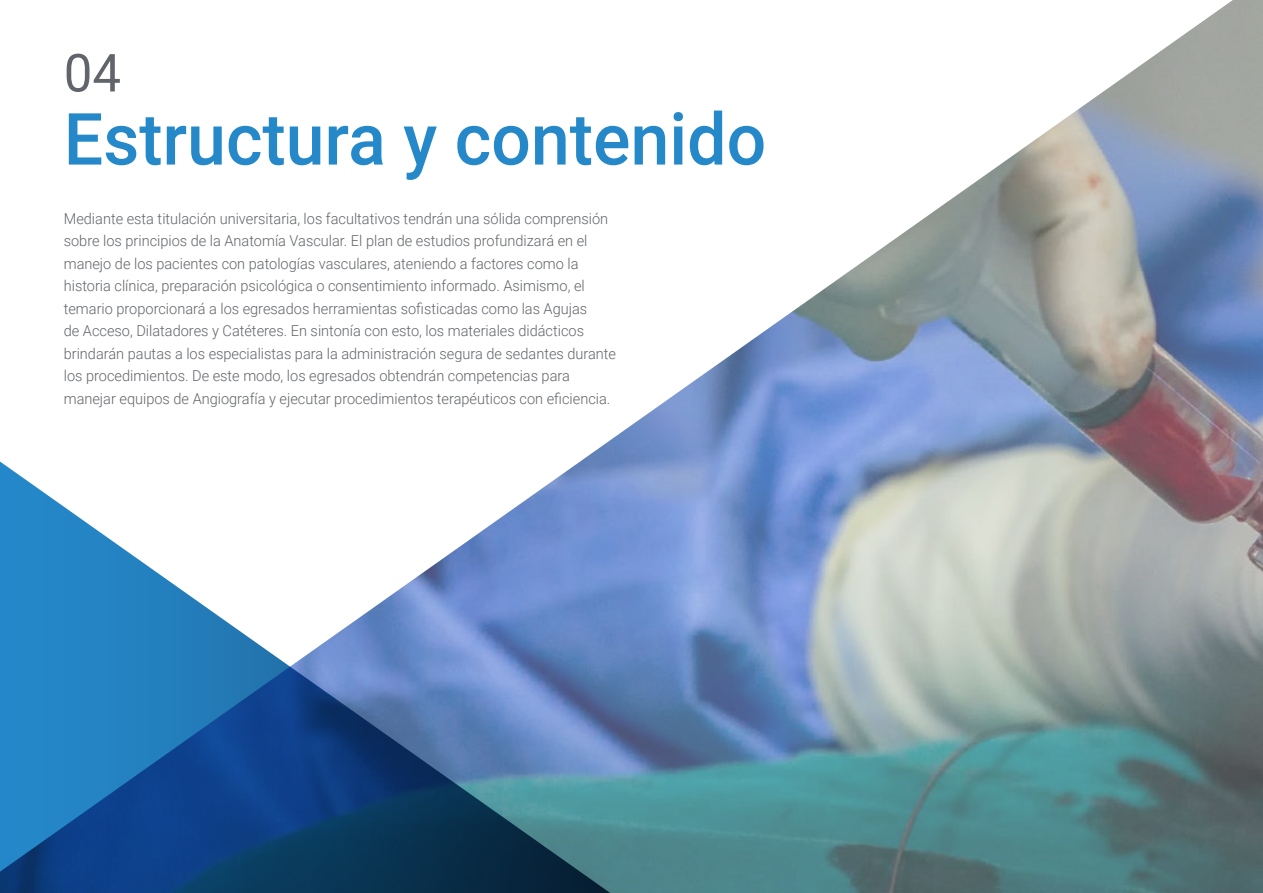
<style>
.page{position:relative;width:1263px;height:893px;background:#fff}
.page>*{position:absolute;margin:0;border:0;box-sizing:border-box;transform-origin:0 0}
.t1{font:500 72px "Roboto";color:#2488c9}
.t2{font:52.5px "Roboto";color:#61646a}
.t3{font:300 15px/22.5px "Roboto";color:#61646a}
</style>
<div class="page">
<img style="left:602px;top:0;width:661px;height:893px">
<svg style="left:0;top:446px;width:640px;height:447px"></svg>
<h2 class="t2" style="left:64px;top:36px;width:59px">04</h2>
<h1 class="t1" style="left:64px;top:89px;width:704px">Estructura y contenido</h1>
<p class="t3" style="left:64px;top:207px;width:554px">Mediante esta titulación universitaria, los facultativos tendrán una sólida comprensión sobre los principios de la Anatomía Vascular. El plan de estudios profundizará en el manejo de los pacientes con patologías vasculares, ateniendo a factores como la historia clínica, preparación psicológica o consentimiento informado. Asimismo, el temario proporcionará a los egresados herramientas sofisticadas como las Agujas<br>de Acceso, Dilatadores y Catéteres. En sintonía con esto, los materiales didácticos brindarán pautas a los especialistas para la administración segura de sedantes durante los procedimientos. De este modo, los egresados obtendrán competencias para manejar equipos de Angiografía y ejecutar procedimientos terapéuticos con eficiencia.</p>
</div>
